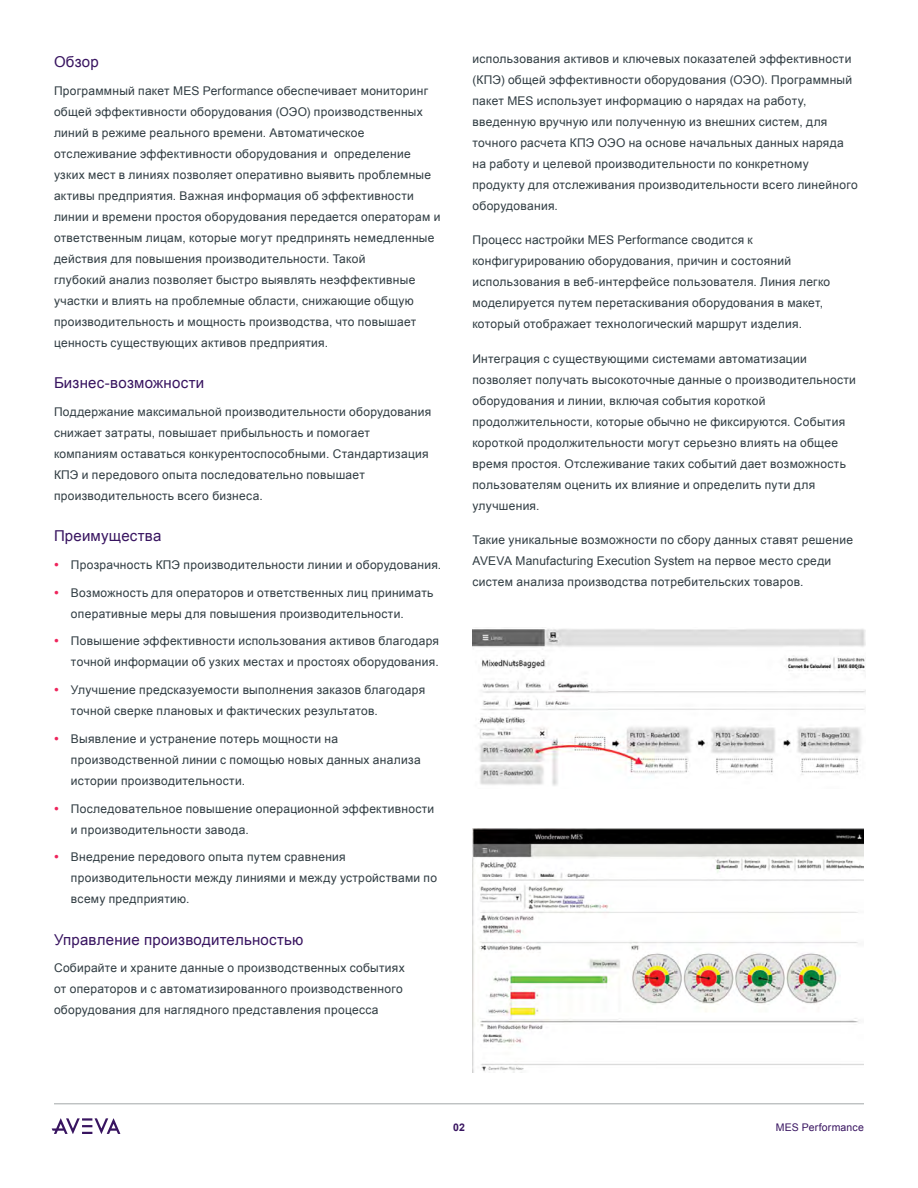
<style>
.page{position:relative;width:918px;height:1188px;background:#fff}
.page>*{position:absolute;margin:0;border:0;box-sizing:border-box;transform-origin:0 0}
.t1{font:15px "Arial";letter-spacing:.015em;color:#381460}
.t2{font:12px/21px "Arial";letter-spacing:.025em;color:#303c42}
.t3{font:10.5px "Arial";letter-spacing:.015em;color:#381460}
.t4{font:700 10.5px "Arial";color:#381460}
</style>
<div class="page">
<hr style="left:54px;top:1104px;width:810px;height:1px;background:#a3a7a9">
<svg style="left:52px;top:1118px;width:68px;height:16px"></svg>
<img style="left:472px;top:627px;width:393px;height:159px">
<img style="left:472px;top:828px;width:392px;height:244px">
<p class="t1" style="left:54px;top:52px;width:46px">Обзор</p>
<p class="t2" style="left:54px;top:80px;width:388px">Программный пакет MES Performance обеспечивает мониторинг общей эффективности оборудования (ОЭО) производственных линий в режиме реального времени. Автоматическое отслеживание эффективности оборудования и определение узких мест в линиях позволяет оперативно выявить проблемные активы предприятия. Важная информация об эффективности линии и времени простоя оборудования передается операторам и ответственным лицам, которые могут предпринять немедленные действия для повышения производительности. Такой<br>глубокий анализ позволяет быстро выявлять неэффективные участки и влиять на проблемные области, снижающие общую производительность и мощность производства, что повышает ценность существующих активов предприятия.</p>
<p class="t1" style="left:54px;top:373px;width:152px">Бизнес-возможности</p>
<p class="t2" style="left:54px;top:401px;width:379px">Поддержание максимальной производительности оборудования снижает затраты, повышает прибыльность и помогает компаниям оставаться конкурентоспособными. Стандартизация КПЭ и передового опыта последовательно повышает производительность всего бизнеса.</p>
<p class="t1" style="left:54px;top:526px;width:109px">Преимущества</p>
<p class="t2" style="left:71px;top:554px;width:372px">Прозрачность КПЭ производительности линии и оборудования.</p>
<p class="t2" style="left:71px;top:582px;width:364px">Возможность для операторов и ответственных лиц принимать оперативные меры для повышения производительности.</p>
<p class="t2" style="left:71px;top:631px;width:370px">Повышение эффективности использования активов благодаря точной информации об узких местах и простоях оборудования.</p>
<p class="t2" style="left:71px;top:680px;width:356px">Улучшение предсказуемости выполнения заказов благодаря точной сверке плановых и фактических результатов.</p>
<p class="t2" style="left:71px;top:728px;width:351px">Выявление и устранение потерь мощности на производственной линии с помощью новых данных анализа истории производительности.</p>
<p class="t2" style="left:71px;top:798px;width:365px">Последовательное повышение операционной эффективности и производительности завода.</p>
<p class="t2" style="left:71px;top:847px;width:368px">Внедрение передового опыта путем сравнения производительности между линиями и между устройствами по всему предприятию.</p>
<p class="t1" style="left:54px;top:930px;width:251px">Управление производительностью</p>
<p class="t2" style="left:54px;top:958px;width:352px">Собирайте и храните данные о производственных событиях от операторов и с автоматизированного производственного оборудования для наглядного представления процесса</p>
<p class="t2" style="left:472px;top:48px;width:387px">использования активов и ключевых показателей эффективности (КПЭ) общей эффективности оборудования (ОЭО). Программный пакет MES использует информацию о нарядах на работу, введенную вручную или полученную из внешних систем, для точного расчета КПЭ ОЭО на основе начальных данных наряда на работу и целевой производительности по конкретному продукту для отслеживания производительности всего линейного оборудования.</p>
<p class="t2" style="left:472px;top:230px;width:359px">Процесс настройки MES Performance сводится к конфигурированию оборудования, причин и состояний использования в веб-интерфейсе пользователя. Линия легко моделируется путем перетаскивания оборудования в макет, который отображает технологический маршрут изделия.</p>
<p class="t2" style="left:472px;top:348px;width:385px">Интеграция с существующими системами автоматизации позволяет получать высокоточные данные о производительности оборудования и линии, включая события короткой продолжительности, которые обычно не фиксируются. События короткой продолжительности могут серьезно влиять на общее время простоя. Отслеживание таких событий дает возможность пользователям оценить их влияние и определить пути для улучшения.</p>
<p class="t2" style="left:472px;top:530px;width:382px">Такие уникальные возможности по сбору данных ставят решение<br>AVEVA Manufacturing Execution System на первое место среди систем анализа производства потребительских товаров.</p>
<p class="t4" style="left:453px;top:1120px;width:13px">02</p>
<p class="t3" style="left:776px;top:1120px;width:90px">MES Performance</p>
</div>
